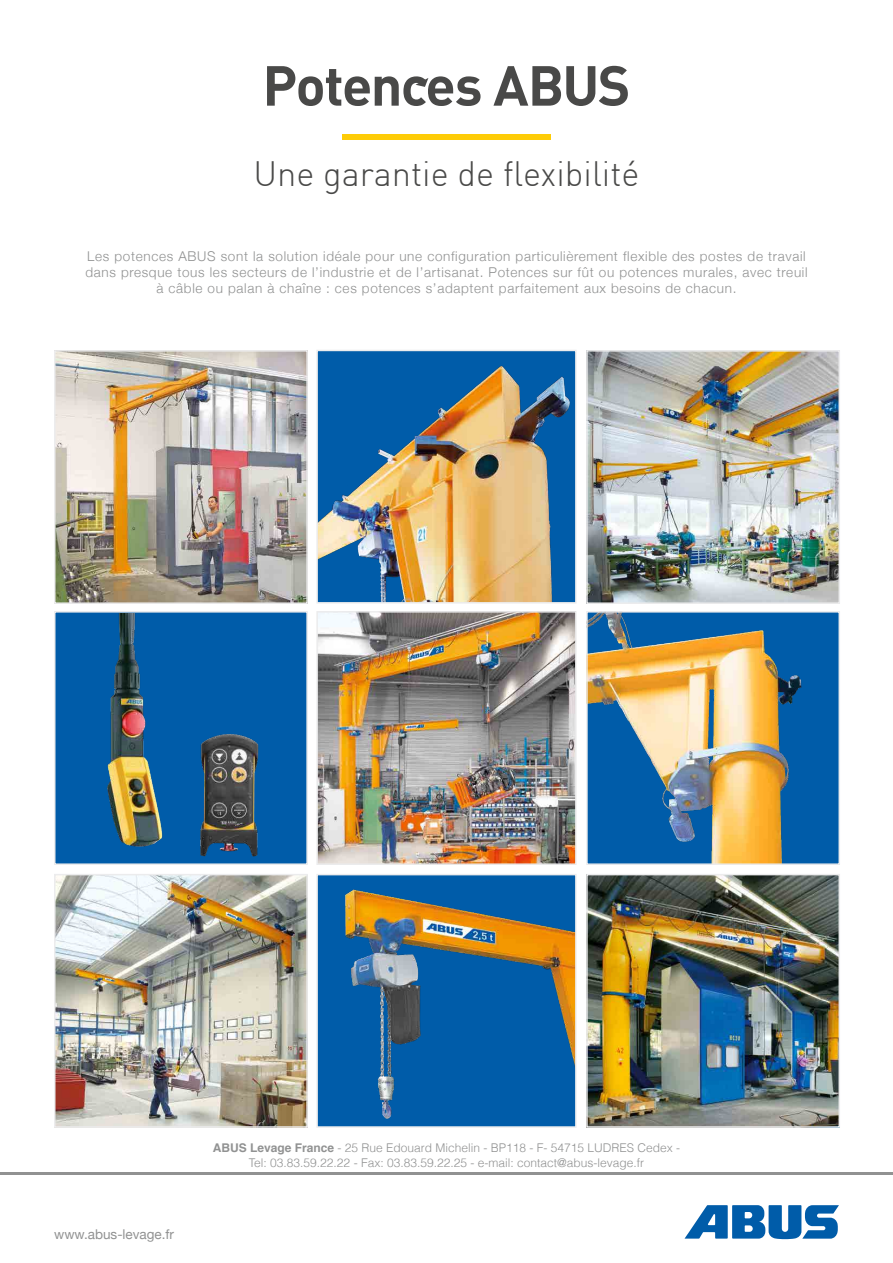
<style>
.page{position:relative;width:893px;height:1263px;background:#fff}
.page>*{position:absolute;margin:0;border:0;box-sizing:border-box;transform-origin:0 0}
.t1{font:700 55.5px "DIN";letter-spacing:-.03em;color:#494948}
.t2{font:300 34.5px "DIN";color:#494948}
.t3{font:300 13.5px/16.2px "Helvetica Neue";letter-spacing:.05em;color:#919292;text-align:center}
.t4{font:13.5px "Helvetica Neue";color:#919292}
.t5{font:300 12px/14.4px "Helvetica";color:#919292;text-align:center}
.s1{font-weight:700}
</style>
<div class="page">
<hr style="left:0;top:1173px;width:893px;height:2px;background:#919292">
<svg style="left:684px;top:1205px;width:155px;height:34px"></svg>
<img style="left:589px;top:353px;width:248px;height:248px">
<div style="left:586px;top:350px;width:254px;height:254px;border:2px solid #ececed"></div>
<img style="left:57px;top:877px;width:248px;height:248px">
<div style="left:54px;top:874px;width:254px;height:254px;border:2px solid #ececed"></div>
<img style="left:589px;top:877px;width:248px;height:248px">
<div style="left:586px;top:874px;width:254px;height:254px;border:2px solid #ececed"></div>
<img style="left:589px;top:614px;width:248px;height:248px">
<div style="left:586px;top:611px;width:254px;height:254px;border:2px solid #ececed"></div>
<img style="left:319px;top:353px;width:255px;height:247px">
<div style="left:316px;top:350px;width:261px;height:253px;border:2px solid #ececed"></div>
<img style="left:319px;top:877px;width:255px;height:248px">
<div style="left:316px;top:874px;width:261px;height:254px;border:2px solid #ececed"></div>
<div style="left:54px;top:611px;width:254px;height:254px;background:#005ca9;border:2px solid #ececed"></div>
<img style="left:319px;top:614px;width:255px;height:248px">
<div style="left:316px;top:611px;width:261px;height:254px;border:2px solid #ececed"></div>
<img style="left:98px;top:613px;width:75px;height:234px">
<img style="left:342px;top:135px;width:209px;height:4px">
<img style="left:200px;top:734px;width:59px;height:123px">
<img style="left:57px;top:353px;width:248px;height:248px">
<div style="left:54px;top:350px;width:254px;height:254px;border:2px solid #ececed"></div>
<svg style="left:415px;top:78px;width:13px;height:9px"></svg>
<h1 class="t1" style="left:262px;top:49px;width:370px">Potences ABUS</h1>
<h2 class="t2" style="left:253px;top:152px;width:388px">Une garantie de flexibilité</h2>
<p class="t3" style="left:85px;top:247px;width:724px">Les potences ABUS sont la solution idéale pour une configuration particulièrement flexible des postes de travail dans presque tous les secteurs de l’industrie et de l’artisanat. Potences sur fût ou potences murales, avec treuil à câble ou palan à chaîne : ces potences s’adaptent parfaitement aux besoins de chacun.</p>
<p class="t4" style="left:54px;top:1223px;width:121px">www.abus-levage.fr</p>
<p class="t5" style="left:213px;top:1140px;width:469px"><span class="s1">ABUS Levage France</span> - 25 Rue Edouard Michelin - BP118 - F- 54715 LUDRES Cedex -<br>Tel: 03.83.59.22.22 - Fax: 03.83.59.22.25 - e-mail: contact@abus-levage.fr</p>
</div>
